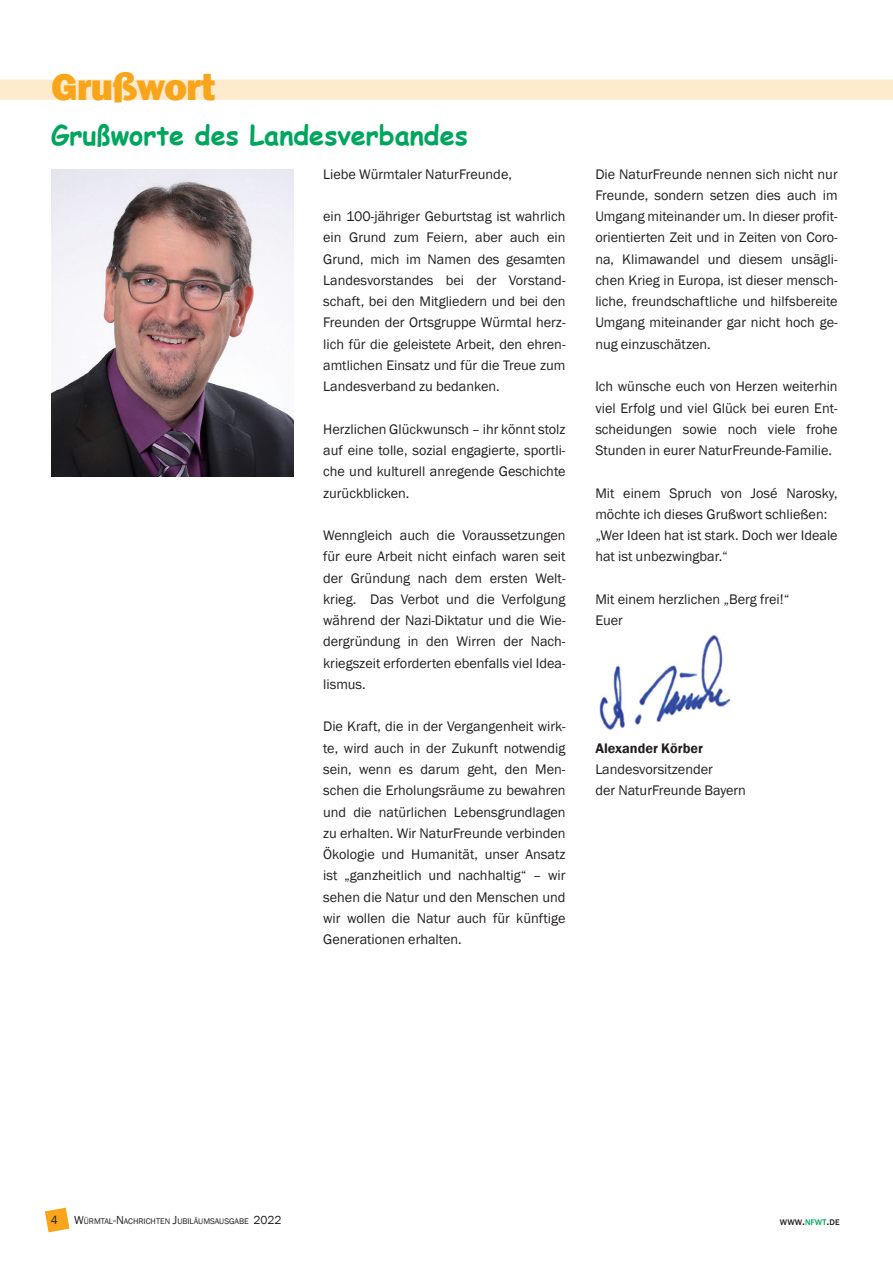
<style>
.page{position:relative;width:893px;height:1263px;background:#fff}
.page>*{position:absolute;margin:0;border:0;box-sizing:border-box;transform-origin:0 0}
.t1{font:800 39px "Franklin Gothic";letter-spacing:-.025em;color:#f9a51b}
.t2{font:700 27px "Comic Sans MS";color:#00a65d}
.t3{font:14.25px/21.3px "Franklin Gothic";color:#231f20;text-align:justify}
.t4{font:600 14.25px "Franklin Gothic";color:#231f20}
.t5{font:12px "Franklin Gothic";color:#231f20}
.t6{font:8.4px "Franklin Gothic";color:#231f20}
.t7{font:500 8.4px "Franklin Gothic";color:#231f20}
.s1{font-size:12px}
.s2{color:#00a65d}
</style>
<div class="page">
<svg style="left:45px;top:1208px;width:24px;height:24px"></svg>
<div style="left:0;top:80px;width:893px;height:20px;background:#feeacc"></div>
<img style="left:51px;top:169px;width:242px;height:308px">
<img style="left:599px;top:634px;width:132px;height:96px">
<h1 class="t1" style="left:51px;top:61px;width:166px">Grußwort</h1>
<h2 class="t2" style="left:51px;top:115px;width:418px">Grußworte des Landesverbandes</h2>
<p class="t3" style="left:323px;top:163px;width:190px">Liebe Würmtaler NaturFreunde,</p>
<p class="t3" style="left:323px;top:206px;width:244px">ein 100-jähriger Geburtstag ist wahrlich ein Grund zum Feiern, aber auch ein Grund, mich im Namen des gesamten Landesvorstandes bei der Vorstand&shy;schaft, bei den Mitgliedern und bei den Freunden der Ortsgruppe Würmtal herz&shy;lich für die geleistete Arbeit, den ehren&shy;amtlichen Einsatz und für die Treue zum Landesverband zu bedanken.</p>
<p class="t3" style="left:323px;top:419px;width:244px">Herzlichen Glückwunsch – ihr könnt stolz auf eine tolle, sozial engagierte, sportli&shy;che und kulturell anregende Geschichte zurückblicken.</p>
<p class="t3" style="left:323px;top:525px;width:244px">Wenngleich auch die Voraussetzungen für eure Arbeit nicht einfach waren seit der Gründung nach dem ersten Welt&shy;krieg. Das Verbot und die Verfolgung während der Nazi-Diktatur und die Wie&shy;dergründung in den Wirren der Nach&shy;kriegszeit erforderten ebenfalls viel Idea&shy;lismus.</p>
<p class="t3" style="left:323px;top:716px;width:244px">Die Kraft, die in der Vergangenheit wirk&shy;te, wird auch in der Zukunft notwendig sein, wenn es darum geht, den Men&shy;schen die Erholungsräume zu bewahren und die natürlichen Lebensgrundlagen zu erhalten. Wir NaturFreunde verbinden Ökologie und Humanität, unser Ansatz ist „ganzheitlich und nachhaltig“ – wir sehen die Natur und den Menschen und wir wollen die Natur auch für künftige Generationen erhalten.</p>
<p class="t3" style="left:595px;top:164px;width:244px">Die NaturFreunde nennen sich nicht nur Freunde, sondern setzen dies auch im Umgang miteinander um. In dieser profit&shy;orientierten Zeit und in Zeiten von Coro&shy;na, Klimawandel und diesem unsägli&shy;chen Krieg in Europa, ist dieser mensch&shy;liche, freundschaftliche und hilfsbereite Umgang miteinander gar nicht hoch ge&shy;nug einzuschätzen.</p>
<p class="t3" style="left:595px;top:376px;width:244px">Ich wünsche euch von Herzen weiterhin viel Erfolg und viel Glück bei euren Ent&shy;scheidungen sowie noch viele frohe Stunden in eurer NaturFreunde-Familie.</p>
<p class="t3" style="left:595px;top:482px;width:244px;text-align:left">Mit einem Spruch von José Narosky, möchte ich dieses Grußwort schließen: „Wer Ideen hat ist stark. Doch wer Ideale hat ist unbezwingbar.“</p>
<p class="t3" style="left:595px;top:589px;width:196px">Mit einem herzlichen „Berg frei!“<br>Euer</p>
<p class="t4" style="left:595px;top:739px;width:109px">Alexander Körber</p>
<p class="t3" style="left:595px;top:759px;width:152px">Landesvorsitzender<br>der NaturFreunde Bayern</p>
<p class="t5" style="left:51px;top:1212px;width:9px">4</p>
<p class="t6" style="left:74px;top:1216px;width:209px"><span class="s1">W</span>ÜRMTAL<span class="s1">-N</span>ACHRICHTEN <span class="s1">J</span>UBILÄUMSAUSGABE <span class="s1">2022</span></p>
<p class="t7" style="left:780px;top:1216px;width:61px">WWW<span class="s1">.</span><span class="s2">NFWT</span><span class="s1">.</span>DE</p>
</div>
